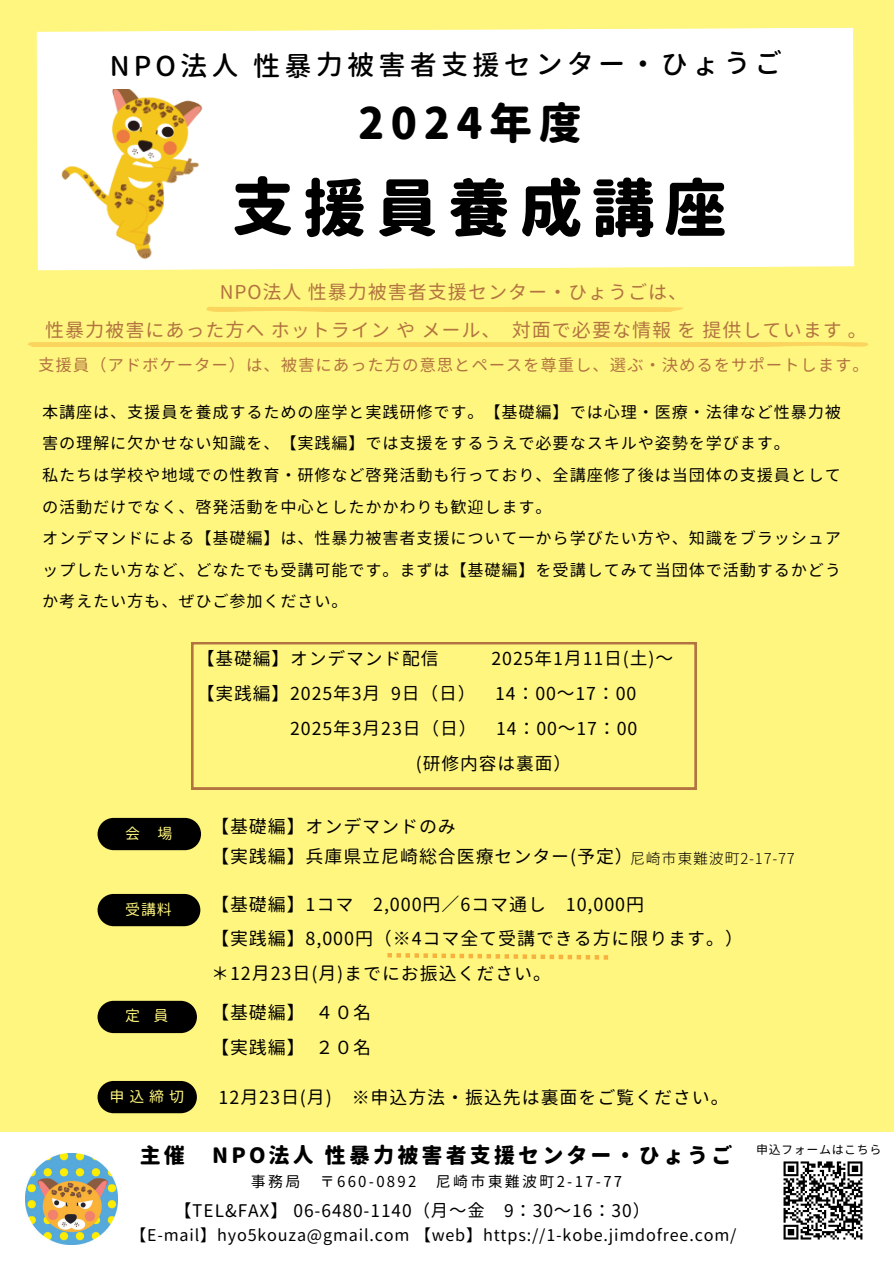
<style>
.page{position:relative;width:894px;height:1264px;background:#fff}
.page>*{position:absolute;margin:0;border:0;box-sizing:border-box;transform-origin:0 0}
.t1{font:800 62.7px "Gen Jyuu Gothic";letter-spacing:.15em;color:#000}
.t2{font:800 43.05px "Gen Jyuu Gothic";letter-spacing:.15em;color:#000}
.t3{font:500 27.3px "Gen Jyuu Gothic";letter-spacing:.145em;color:#000}
.t4{font:800 21px "Gen Jyuu Gothic";letter-spacing:.15em;color:#000}
.t5{font:19.05px/37.2px "Gen Jyuu Gothic";letter-spacing:.05em;color:#b27341;text-align:center}
.t6{font:18px/34.8px "Gen Jyuu Gothic";letter-spacing:.05em;color:#000}
.t7{font:17.85px "Gen Jyuu Gothic";letter-spacing:.05em;color:#000}
.t8{font:17.4px "Gen Jyuu Gothic";letter-spacing:.05em;color:#000}
.t9{font:16.5px "Gen Jyuu Gothic";letter-spacing:.05em;color:#b27341}
.t10{font:16.2px/31.5px "Gen Jyuu Gothic";letter-spacing:.05em;color:#000}
.t11{font:15px "Gen Jyuu Gothic";letter-spacing:.15em;color:#000}
.t12{font:300 15px "Gen Jyuu Gothic";letter-spacing:.05em;color:#000}
.t13{font:15px "Gen Jyuu Gothic";letter-spacing:.325em;color:#fff67f}
.t14{font:12px "Gen Jyuu Gothic";letter-spacing:.05em;color:#000}
</style>
<div class="page">
<div style="left:0;top:0;width:893px;height:1263px;background:#fff67f"></div>
<div style="left:36px;top:28px;width:818px;height:242px;background:#fff"></div>
<div style="left:0;top:1132px;width:893px;height:131px;background:#fff"></div>
<svg style="left:191px;top:642px;width:505px;height:147px"></svg>
<img style="left:60px;top:89px;width:164px;height:180px">
<div style="left:206px;top:307px;width:477px;height:5px;background:#fbd45e"></div>
<div style="left:28px;top:342px;width:840px;height:5px;background:#fbd45e"></div>
<svg style="left:387px;top:953px;width:221px;height:6px"></svg>
<img style="left:783px;top:1161px;width:80px;height:79px">
<img style="left:26px;top:1153px;width:91px;height:91px">
<div style="left:97px;top:894px;width:103px;height:32px;background:#000;border-radius:16px"></div>
<div style="left:97px;top:1080px;width:100px;height:33px;background:#000;border-radius:16px"></div>
<div style="left:97px;top:818px;width:104px;height:32px;background:#000;border-radius:16px"></div>
<div style="left:97px;top:1000px;width:100px;height:33px;background:#000;border-radius:16px"></div>
<h4 class="t3" style="left:110px;top:46px;width:674px">NPO法人性暴力被害者支援センター・ひょうご</h4>
<p class="t2" style="left:358px;top:93px;width:225px">2024年度</p>
<p class="t1" style="left:231px;top:164px;width:496px">支援員養成講座</p>
<h2 class="t5" style="left:45px;top:273px;width:823px">NPO法人性暴力被害者支援センター・ひょうごは、<br>性暴力被害にあった方へホットラインやメール、対面で必要な情報を提供しています。</h2>
<h2 class="t9" style="left:38px;top:353px;width:832px">支援員（アドボケーター）は、被害にあった方の意思とペースを尊重し、選ぶ・決めるをサポートします。</h2>
<h4 class="t10" style="left:42px;top:396px;width:800px">本講座は、支援員を養成するための座学と実践研修です。【基礎編】では心理・医療・法律など性暴力被害の理解に欠かせない知識を、【実践編】では支援をするうえで必要なスキルや姿勢を学びます。<br>私たちは学校や地域での性教育・研修など啓発活動も行っており、全講座修了後は当団体の支援員としての活動だけでなく、啓発活動を中心としたかかわりも歓迎します。<br>オンデマンドによる【基礎編】は、性暴力被害者支援について一から学びたい方や、知識をブラッシュアップしたい方など、どなたでも受講可能です。まずは【基礎編】を受講してみて当団体で活動するかどうか考えたい方も、ぜひご参加ください。</h4>
<p class="t13" style="left:125px;top:822px;width:49px">会 場</p>
<h4 class="t7" style="left:197px;top:646px;width:243px">【基礎編】オンデマンド配信</h4>
<h4 class="t7" style="left:491px;top:646px;width:183px">2025年1月11日(土)～</h4>
<h4 class="t7" style="left:197px;top:681px;width:441px">【実践編】2025年3月 9日（日） 14：00～17：00</h4>
<h4 class="t7" style="left:290px;top:716px;width:348px">2025年3月23日（日） 14：00～17：00</h4>
<h4 class="t7" style="left:415px;top:751px;width:157px">(研修内容は裏面）</h4>
<p class="t6" style="left:211px;top:809px;width:246px">【基礎編】オンデマンドのみ</p>
<h6 class="t6" style="left:211px;top:839px;width:423px">【実践編】兵庫県立尼崎総合医療センター(予定）</h6>
<h3 class="t12" style="left:630px;top:848px;width:166px">尼崎市東難波町2-17-77</h3>
<h6 class="t13" style="left:125px;top:898px;width:48px">受講料</h6>
<h4 class="t6" style="left:211px;top:886px;width:434px">【基礎編】1コマ 2,000円／6コマ通し 10,000円</h4>
<h5 class="t13" style="left:125px;top:1005px;width:45px">定 員</h5>
<h4 class="t6" style="left:211px;top:920px;width:533px">【実践編】8,000円（※4コマ全て受講できる方に限ります。）＊12月23日(月)までにお振込ください。</h4>
<h4 class="t6" style="left:211px;top:995px;width:162px">【基礎編】４０名【実践編】２０名</h4>
<h6 class="t13" style="left:109px;top:1085px;width:76px">申込締切</h6>
<h4 class="t6" style="left:218px;top:1079px;width:511px">12月23日(月) ※申込方法・振込先は裏面をご覧ください。</h4>
<h3 class="t4" style="left:140px;top:1139px;width:47px">主催</h3>
<h3 class="t4" style="left:212px;top:1139px;width:521px">NPO法人性暴力被害者支援センター・ひょうご</h3>
<h3 class="t11" style="left:251px;top:1171px;width:51px">事務局</h3>
<h3 class="t11" style="left:320px;top:1171px;width:98px">〒660-0892</h3>
<h3 class="t11" style="left:436px;top:1171px;width:188px">尼崎市東難波町2-17-77</h3>
<p class="t8" style="left:174px;top:1198px;width:477px">【TEL&amp;FAX】 06-6480-1140（月～金 9：30～16：30）</p>
<h6 class="t10" style="left:130px;top:1219px;width:608px">【E-mail】hyo5kouza@gmail.com 【web】https://1-kobe.jimdofree.com/</h6>
<h4 class="t14" style="left:755px;top:1141px;width:127px">申込フォームはこちら</h4>
</div>
